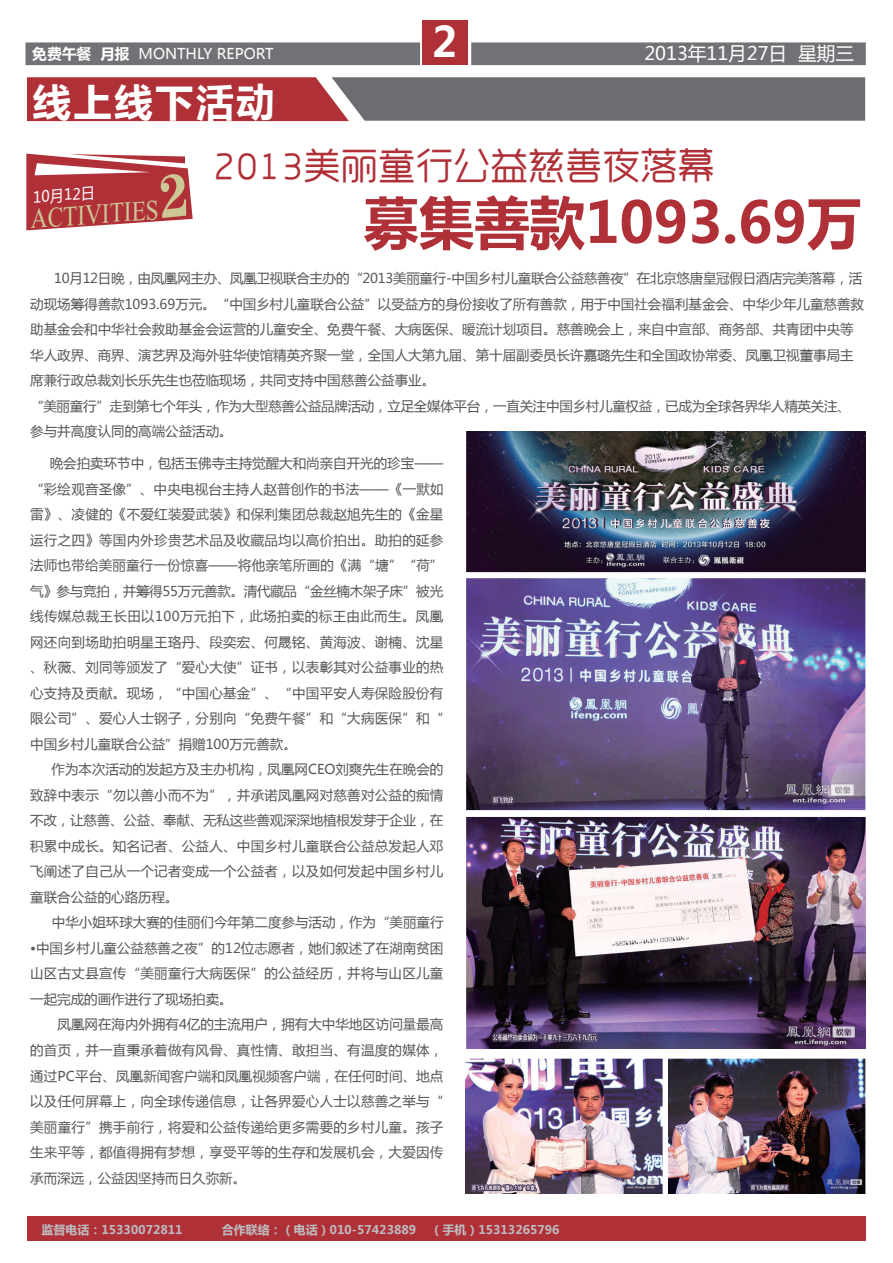
<style>
.page{position:relative;width:893px;height:1263px;background:#fff}
.page>*{position:absolute;margin:0;border:0;box-sizing:border-box;transform-origin:0 0}
.t1{font:700 56.55px "Microsoft Ya Hei";color:#b03038}
.t2{font:700 41.7px "Microsoft Ya Hei";color:#fff}
.t3{font:700 38.4px "Microsoft Ya Hei";letter-spacing:.06em;color:#fff}
.t4{font:37.35px "RTWS Yue Go G0 v 1";color:#b03038}
.t5{font:34.8px "Aparajita";color:#cdc795;scale:.83 1}
.t6{font:18.6px "Microsoft Ya Hei";color:#fff}
.t7{font:15.3px "Microsoft Ya Hei";color:#fff;scale:.93 1}
.t8{font:14.85px "Microsoft Ya Hei";color:#fff}
.t9{font:13.5px/25.5px "Microsoft Ya Hei";color:#57585a;text-align:justify}
.t10{font:700 12px "Microsoft Ya Hei";color:#bcbdc0}
.s1{font-weight:700}
</style>
<div class="page">
<div style="left:27px;top:1216px;width:839px;height:25px;background:#b03038"></div>
<div style="left:26px;top:42px;width:840px;height:23px;background:#717275"></div>
<div style="left:423px;top:20px;width:45px;height:45px;background:#b03038"></div>
<svg style="left:27px;top:77px;width:838px;height:44px;background:#885b5f"></svg>
<img style="left:466px;top:432px;width:400px;height:761px">
<img style="left:470px;top:1183px;width:67px;height:9px">
<img style="left:749px;top:1183px;width:41px;height:9px">
<img style="left:491px;top:1033px;width:108px;height:10px">
<img style="left:491px;top:795px;width:24px;height:10px">
<svg style="left:26px;top:154px;width:167px;height:76px"></svg>
<p class="t8" style="left:32px;top:44px;width:243px"><span class="s1">免费午餐 月报</span> MONTHLY REPORT</p>
<h3 class="t3" style="left:33px;top:76px;width:244px">线上线下活动</h3>
<h2 class="t2" style="left:432px;top:12px;width:27px">2</h2>
<h3 class="t6" style="left:644px;top:41px;width:211px">2013年11月27日 星期三</h3>
<p class="t7" style="left:32px;top:187px;width:68px;rotate:-5deg">10月12日</p>
<h3 class="t5" style="left:29px;top:202px;width:156px;rotate:-4deg">ACTIVITIES</h3>
<h3 class="t4" style="left:213px;top:148px;width:503px">2013美丽童行公益慈善夜落幕</h3>
<h1 class="t1" style="left:363px;top:183px;width:500px">募集善款1093.69万</h1>
<p class="t9" style="left:30px;top:265px;width:835px;text-align:left;text-indent:24px">10月12日晚，由凤凰网主办、凤凰卫视联合主办的“2013美丽童行-中国乡村儿童联合公益慈善夜”在北京悠唐皇冠假日酒店完美落幕，活动现场筹得善款1093.69万元。“中国乡村儿童联合公益”以受益方的身份接收了所有善款，用于中国社会福利基金会、中华少年儿童慈善救助基金会和中华社会救助基金会运营的儿童安全、免费午餐、大病医保、暖流计划项目。慈善晚会上，来自中宣部、商务部、共青团中央等华人政界、商界、演艺界及海外驻华使馆精英齐聚一堂，全国人大第九届、第十届副委员长许嘉璐先生和全国政协常委、凤凰卫视董事局主席兼行政总裁刘长乐先生也莅临现场，共同支持中国慈善公益事业。<br>“美丽童行”走到第七个年头，作为大型慈善公益品牌活动，立足全媒体平台，一直关注中国乡村儿童权益，已成为全球各界华人精英关注、参与并高度认同的高端公益活动。</p>
<p class="t9" style="left:30px;top:450px;width:415px;text-indent:20px">晚会拍卖环节中，包括玉佛寺主持觉醒大和尚亲自开光的珍宝—— “彩绘观音圣像”、中央电视台主持人赵普创作的书法——《一默如雷》、凌健的《不爱红装爱武装》和保利集团总裁赵旭先生的《金星运行之四》等国内外珍贵艺术品及收藏品均以高价拍出。助拍的延参法师也带给美丽童行一份惊喜——将他亲笔所画的《满“塘”“荷”气》参与竞拍，并筹得55万元善款。清代藏品“金丝楠木架子床”被光线传媒总裁王长田以100万元拍下，此场拍卖的标王由此而生。凤凰网还向到场助拍明星王珞丹、段奕宏、何晟铭、黄海波、谢楠、沈星、秋薇、刘同等颁发了“爱心大使”证书，以表彰其对公益事业的热心支持及贡献。现场，“中国心基金”、“中国平安人寿保险股份有限公司”、爱心人士钢子，分别向“免费午餐”和“大病医保”和“中国乡村儿童联合公益”捐赠100万元善款。</p>
<p class="t9" style="left:30px;top:756px;width:415px;text-indent:21px">作为本次活动的发起方及主办机构，凤凰网CEO刘爽先生在晚会的致辞中表示“勿以善小而不为”，并承诺凤凰网对慈善对公益的痴情不改，让慈善、公益、奉献、无私这些善观深深地植根发芽于企业，在积累中成长。知名记者、公益人、中国乡村儿童联合公益总发起人邓飞阐述了自己从一个记者变成一个公益者，以及如何发起中国乡村儿童联合公益的心路历程。</p>
<p class="t9" style="left:52px;top:909px;width:393px">中华小姐环球大赛的佳丽们今年第二度参与活动，作为“美丽童行</p>
<p class="t9" style="left:30px;top:935px;width:415px">•中国乡村儿童公益慈善之夜”的12位志愿者，她们叙述了在湖南贫困山区古丈县宣传“美丽童行大病医保”的公益经历，并将与山区儿童一起完成的画作进行了现场拍卖。</p>
<p class="t9" style="left:30px;top:1011px;width:415px;text-indent:27px">凤凰网在海内外拥有4亿的主流用户，拥有大中华地区访问量最高的首页，并一直秉承着做有风骨、真性情、敢担当、有温度的媒体，通过PC平台、凤凰新闻客户端和凤凰视频客户端，在任何时间、地点以及任何屏幕上，向全球传递信息，让各界爱心人士以慈善之举与“美丽童行”携手前行，将爱和公益传递给更多需要的乡村儿童。孩子生来平等，都值得拥有梦想，享受平等的生存和发展机会，大爱因传承而深远，公益因坚持而日久弥新。</p>
<p class="t10" style="left:42px;top:1221px;width:143px">监督电话：15330072811</p>
<p class="t10" style="left:222px;top:1221px;width:339px">合作联络：（电话）010-57423889 （手机）15313265796</p>
</div>
